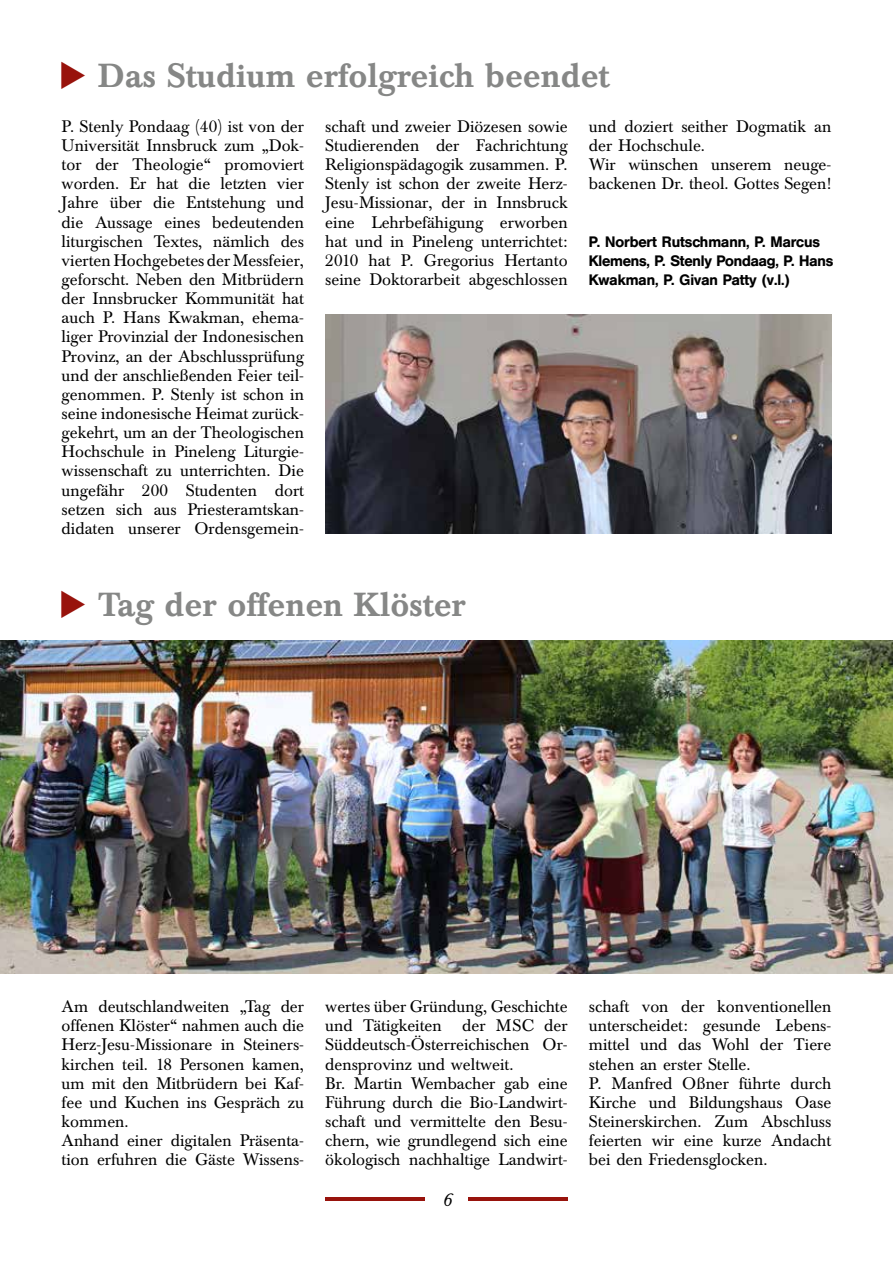
<style>
.page{position:relative;width:893px;height:1263px;background:#fff}
.page>*{position:absolute;margin:0;border:0;box-sizing:border-box;transform-origin:0 0}
.t1{font:500 33px "Baskerville BQ";color:#868786}
.t2{font:italic 18px "Baskerville BQ";color:#000}
.t3{font:16.5px/19.2px "Baskerville BQ";color:#000}
.t4{font:500 15px/19.2px "Helvetica BQ";color:#000}
.s1{font-family:"Berthold Pi BQ";font-weight:400;color:#98130c}
</style>
<div class="page">
<hr style="left:325px;top:1197px;width:243px;height:3px;background:#98130c">
<div style="left:425px;top:1184px;width:43px;height:29px;background:#fff"></div>
<img style="left:325px;top:315px;width:506px;height:219px">
<img style="left:0;top:641px;width:893px;height:333px">
<h1 class="t1" style="left:62px;top:56px;width:549px"><span class="s1">u</span> Das Studium erfolgreich beendet</h1>
<p class="t3" style="left:62px;top:117px;width:244px;text-align:justify">P. Stenly Pondaag (40) ist von der Universität Innsbruck zum „Dok&shy;tor der Theologie“ promoviert worden. Er hat die letzten vier Jahre über die Entstehung und die Aussage eines bedeutenden liturgischen Textes, nämlich des vierten Hochgebetes der Messfeier, geforscht. Neben den Mitbrüdern der Innsbrucker Kommunität hat auch P. Hans Kwakman, ehema&shy;liger Provinzial der Indonesischen Provinz, an der Abschlussprüfung und der anschließenden Feier teil&shy;genommen. P. Stenly ist schon in seine indonesische Heimat zurück&shy;gekehrt, um an der Theologischen Hochschule in Pineleng Liturgie&shy;wissenschaft zu unterrichten. Die ungefähr 200 Studenten dort setzen sich aus Priesteramtskan&shy;didaten unserer Ordensgemein-</p>
<p class="t3" style="left:325px;top:117px;width:244px;text-align:justify">schaft und zweier Diözesen sowie Studierenden der Fachrichtung Religionspädagogik zusammen. P.<br>Stenly ist schon der zweite Herz-Jesu-Missionar, der in Innsbruck eine Lehrbefähigung erworben hat und in Pineleng unterrichtet:<br>2010 hat P. Gregorius Hertanto seine Doktorarbeit abgeschlossen</p>
<p class="t3" style="left:589px;top:117px;width:244px">und doziert seither Dogmatik an der Hochschule.<br>Wir wünschen unserem neuge&shy;backenen Dr. theol. Gottes Segen!</p>
<p class="t4" style="left:589px;top:232px;width:246px">P. Norbert Rutschmann, P. Marcus<br>Klemens, P. Stenly Pondaag, P. Hans<br>Kwakman, P. Givan Patty (v.l.)</p>
<h1 class="t1" style="left:62px;top:586px;width:406px"><span class="s1">u</span> Tag der offenen Klöster</h1>
<p class="t3" style="left:62px;top:997px;width:244px">Am deutschlandweiten „Tag der offenen Klöster“ nahmen auch die<br>Herz-Jesu-Missionare in Steiners&shy;kirchen teil. 18 Personen kamen, um mit den Mitbrüdern bei Kaf&shy;fee und Kuchen ins Gespräch zu kommen.<br>Anhand einer digitalen Präsenta&shy;tion erfuhren die Gäste Wissens-</p>
<p class="t3" style="left:325px;top:997px;width:244px">wertes über Gründung, Geschichte und Tätigkeiten der MSC der<br>Süddeutsch-Österreichischen Or&shy;densprovinz und weltweit.<br>Br. Martin Wembacher gab eine<br>Führung durch die Bio-Landwirt&shy;schaft und vermittelte den Besu&shy;chern, wie grundlegend sich eine ökologisch nachhaltige Landwirt-</p>
<p class="t3" style="left:589px;top:997px;width:244px">schaft von der konventionellen unterscheidet: gesunde Lebens&shy;mittel und das Wohl der Tiere stehen an erster Stelle.<br>P. Manfred Oßner führte durch<br>Kirche und Bildungshaus Oase<br>Steinerskirchen. Zum Abschluss feierten wir eine kurze Andacht bei den Friedensglocken.</p>
<p class="t2" style="left:442px;top:1189px;width:11px">6</p>
</div>
